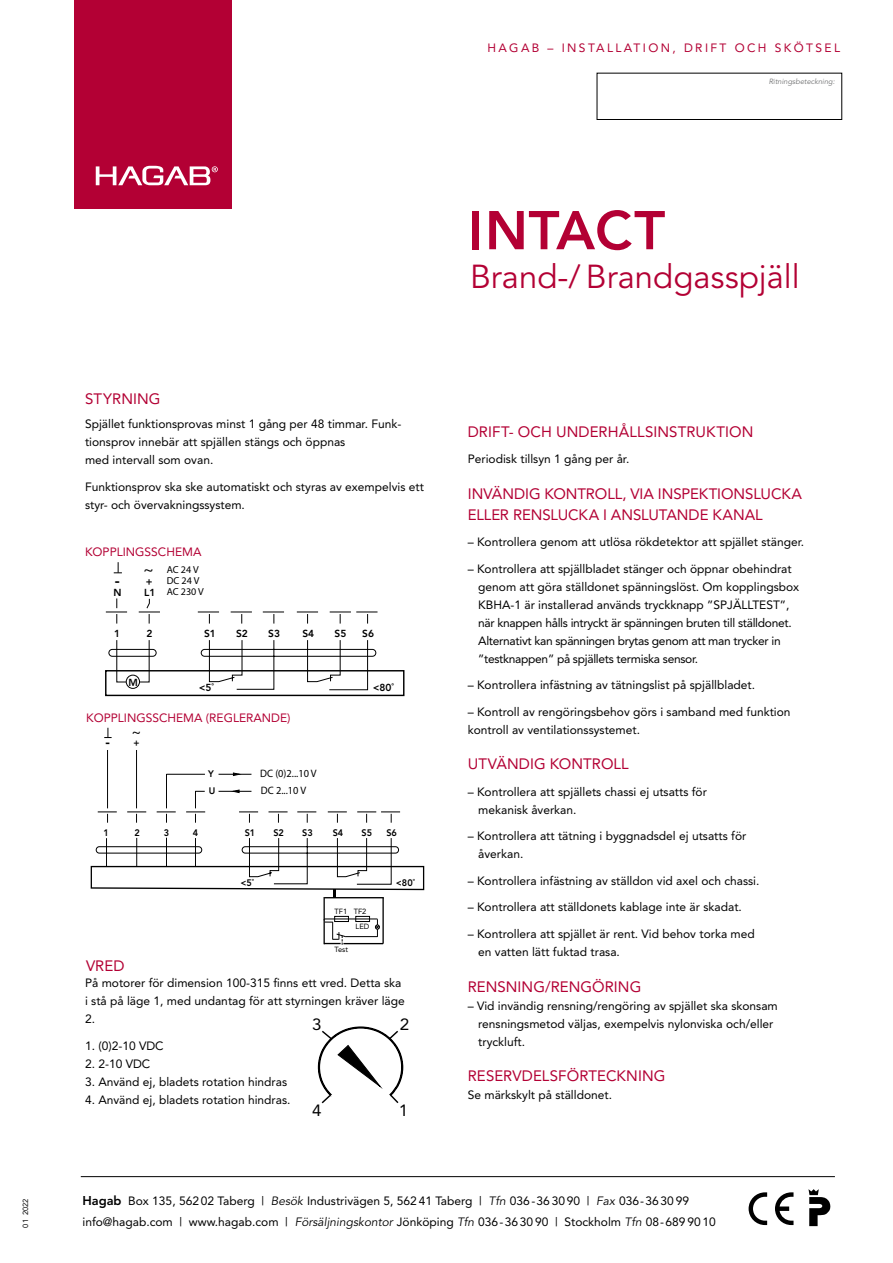
<style>
.page{position:relative;width:893px;height:1263px;background:#fff}
.page>*{position:absolute;margin:0;border:0;box-sizing:border-box;transform-origin:0 0}
.t1{font:800 54px "Avenir LT Std";letter-spacing:.01em;color:#b30034}
.t2{font:33px "Avenir LT Std";color:#b30034}
.t3{font:16.2px "Avenir LT Std";color:#000;scale:1.05 1}
.t4{font:800 15.9px "Avenir LT Std";color:#000}
.t5{font:15px/21px "Avenir LT Std";letter-spacing:.005em;color:#b30034}
.t6{font:800 14.85px "Avenir LT Std";color:#000;scale:.96 1}
.t7{font:14.85px "Myriad Pro";color:#000;scale:.96 1}
.t8{font:12px/18px "Avenir LT Std";color:#000}
.t9{font:12px "Avenir LT Std";color:#b30034}
.t10{font:12px "Avenir LT Std";letter-spacing:.2em;color:#b30034}
.t11{font:10.8px/17.1px "Myriad Pro";color:#000;scale:.96 1}
.t12{font:800 10.2px "Avenir LT Std";color:#000}
.t13{font:10.2px/11.1px "Myriad Pro";color:#000}
.t14{font:800 9.45px "Avenir LT Std";color:#000;scale:.96 1}
.t15{font:7.5px/15.1px "Avenir LT Std";color:#000}
.t16{font:italic 7.5px "Avenir LT Std";color:#707172}
.s1{font-size:15.9px}
.s2{font-size:10.2px}
.s3{font-size:9.45px}
.s4{font-weight:800;font-size:12.75px}
.s5{font-style:italic}
</style>
<div class="page">
<div style="left:74px;top:0;width:158px;height:209px;background:#b30034"></div>
<svg style="left:96px;top:166px;width:122px;height:19px"></svg>
<svg style="left:808px;top:1189px;width:22px;height:37px"></svg>
<svg style="left:749px;top:1192px;width:18px;height:33px"></svg>
<svg style="left:775px;top:1192px;width:18px;height:33px"></svg>
<hr style="left:81px;top:1176px;width:754px;height:1px;background:#000">
<div style="left:105px;top:670px;width:299px;height:26px;border:1px solid #000"></div>
<svg style="left:105px;top:598px;width:272px;height:92px"></svg>
<svg style="left:114px;top:562px;width:8px;height:11px"></svg>
<hr style="left:166px;top:774px;width:39px;height:1px;background:#000">
<hr style="left:166px;top:774px;width:1px;height:34px;background:#000">
<hr style="left:107px;top:750px;width:1px;height:58px;background:#000">
<hr style="left:136px;top:750px;width:1px;height:58px;background:#000">
<hr style="left:219px;top:774px;width:32px;height:1px;background:#000">
<svg style="left:233px;top:772px;width:8px;height:4px"></svg>
<svg style="left:90px;top:789px;width:335px;height:108px"></svg>
<div style="left:334px;top:916px;width:15px;height:6px;border:1px solid #000"></div>
<div style="left:356px;top:916px;width:14px;height:6px;border:1px solid #000"></div>
<hr style="left:324px;top:919px;width:53px;height:1px;background:#000">
<hr style="left:345px;top:936px;width:32px;height:1px;background:#000">
<hr style="left:324px;top:897px;width:60px;height:1px;background:#000">
<hr style="left:382px;top:898px;width:2px;height:46px;background:#000">
<hr style="left:343px;top:943px;width:40px;height:1px;background:#000">
<hr style="left:323px;top:919px;width:2px;height:25px;background:#000">
<hr style="left:323px;top:897px;width:2px;height:23px;background:#000">
<svg style="left:324px;top:922px;width:22px;height:22px"></svg>
<svg style="left:375px;top:919px;width:5px;height:18px"></svg>
<svg style="left:104px;top:728px;width:8px;height:10px"></svg>
<svg style="left:317px;top:1026px;width:87px;height:78px"></svg>
<div style="left:597px;top:73px;width:245px;height:47px;border:1px solid #000"></div>
<p class="t15" style="left:18px;top:1227px;width:31px;rotate:-90deg">01 2022</p>
<p class="t10" style="left:487px;top:40px;width:354px">HAGAB – INSTALLATION, DRIFT OCH SKÖTSEL</p>
<p class="t16" style="left:769px;top:77px;width:68px">Ritningsbeteckning:</p>
<p class="t5" style="left:85px;top:388px;width:77px">STYRNING</p>
<p class="t8" style="left:85px;top:415px;width:318px">Spjället funktionsprovas minst 1 gång per 48 timmar. Funk&shy;tionsprov innebär att spjällen stängs och öppnas<br>med intervall som ovan.</p>
<p class="t8" style="left:85px;top:477px;width:340px">Funktionsprov ska ske automatiskt och styras av exempelvis ett styr- och övervakningssystem.</p>
<p class="t9" style="left:85px;top:545px;width:118px">KOPPLINGSSCHEMA</p>
<p class="t13" style="left:167px;top:564px;width:39px;text-indent:-23px"><span class="s1">~</span> AC 24 V<br>DC 24 V<br>AC 230 V</p>
<h3 class="t4" style="left:115px;top:571px;width:39px">- <span class="s2">+</span></h3>
<p class="t12" style="left:113px;top:586px;width:10px">N</p>
<p class="t12" style="left:144px;top:586px;width:13px">L1</p>
<p class="t12" style="left:114px;top:628px;width:8px">1</p>
<p class="t12" style="left:146px;top:628px;width:8px">2</p>
<p class="t12" style="left:204px;top:628px;width:13px">S1</p>
<p class="t12" style="left:236px;top:628px;width:13px">S2</p>
<p class="t12" style="left:268px;top:628px;width:13px">S3</p>
<p class="t12" style="left:302px;top:628px;width:13px">S4</p>
<p class="t12" style="left:335px;top:628px;width:13px">S5</p>
<p class="t12" style="left:362px;top:628px;width:13px">S6</p>
<p class="t12" style="left:129px;top:676px;width:11px">M</p>
<p class="t12" style="left:199px;top:682px;width:17px">&lt;5˚</p>
<p class="t12" style="left:373px;top:682px;width:23px">&lt;80˚</p>
<p class="t9" style="left:86px;top:710px;width:206px">KOPPLINGSSCHEMA (REGLERANDE)</p>
<p class="t7" style="left:132px;top:723px;width:10px">~</p>
<p class="t6" style="left:105px;top:733px;width:37px">- <span class="s3">+</span></p>
<p class="t14" style="left:208px;top:768px;width:7px">Y</p>
<p class="t14" style="left:209px;top:785px;width:8px">U</p>
<p class="t11" style="left:260px;top:765px;width:60px">DC (0)2...10 V<br>DC 2...10 V</p>
<p class="t14" style="left:104px;top:827px;width:7px">1</p>
<p class="t14" style="left:134px;top:827px;width:7px">2</p>
<p class="t14" style="left:245px;top:827px;width:13px">S1</p>
<p class="t14" style="left:273px;top:827px;width:13px">S2</p>
<p class="t14" style="left:164px;top:827px;width:7px">3</p>
<p class="t14" style="left:193px;top:827px;width:7px">4</p>
<p class="t14" style="left:302px;top:827px;width:13px">S3</p>
<p class="t14" style="left:333px;top:827px;width:13px">S4</p>
<p class="t14" style="left:362px;top:827px;width:13px">S5</p>
<p class="t14" style="left:386px;top:827px;width:13px">S6</p>
<p class="t14" style="left:240px;top:877px;width:16px">&lt;5˚</p>
<p class="t14" style="left:396px;top:877px;width:21px">&lt;80˚</p>
<p class="t5" style="left:86px;top:956px;width:40px">VRED</p>
<p class="t15" style="left:356px;top:904px;width:15px;text-indent:-21px">TF1 TF2<br>LED</p>
<p class="t15" style="left:335px;top:942px;width:15px">Test</p>
<p class="t8" style="left:85px;top:974px;width:321px">På motorer för dimension 100-315 finns ett vred. Detta ska i stå på läge 1, med undantag för att styrningen kräver läge<br>2.</p>
<p class="t8" style="left:85px;top:1037px;width:80px">1. (0)2-10 VDC</p>
<p class="t8" style="left:85px;top:1055px;width:67px">2. 2-10 VDC</p>
<p class="t8" style="left:85px;top:1073px;width:204px">3. Använd ej, bladets rotation hindras</p>
<p class="t8" style="left:85px;top:1091px;width:207px">4. Använd ej, bladets rotation hindras.</p>
<h3 class="t3" style="left:312px;top:1015px;width:10px">3</h3>
<h3 class="t3" style="left:400px;top:1015px;width:10px">2</h3>
<h3 class="t3" style="left:312px;top:1100px;width:10px">4</h3>
<h3 class="t3" style="left:399px;top:1100px;width:10px">1</h3>
<h1 class="t1" style="left:468px;top:199px;width:198px">INTACT</h1>
<h2 class="t2" style="left:470px;top:258px;width:331px">Brand-/ Brandgasspjäll</h2>
<p class="t5" style="left:468px;top:421px;width:287px">DRIFT- OCH UNDERHÅLLSINSTRUKTION</p>
<p class="t8" style="left:468px;top:450px;width:163px">Periodisk tillsyn 1 gång per år.</p>
<p class="t5" style="left:468px;top:483px;width:336px">INVÄNDIG KONTROLL, VIA INSPEKTIONSLUCKA<br>ELLER RENSLUCKA I ANSLUTANDE KANAL</p>
<p class="t8" style="left:468px;top:533px;width:338px">– Kontrollera genom att utlösa rökdetektor att spjället stänger.</p>
<p class="t8" style="left:478px;top:560px;width:323px;text-indent:-10px">– Kontrollera att spjällbladet stänger och öppnar obehindrat genom att göra ställdonet spänningslöst. Om kopplingsbox KBHA-1 är installerad används tryckknapp ”SPJÄLLTEST”, när knappen hålls intryckt är spänningen bruten till ställdonet.<br>Alternativt kan spänningen brytas genom att man trycker in ”testknappen” på spjällets termiska sensor.</p>
<p class="t8" style="left:468px;top:676px;width:289px">– Kontrollera infästning av tätningslist på spjällbladet.</p>
<p class="t8" style="left:468px;top:703px;width:324px">– Kontroll av rengöringsbehov görs i samband med funktion kontroll av ventilationssystemet.</p>
<p class="t5" style="left:468px;top:754px;width:163px">UTVÄNDIG KONTROLL</p>
<p class="t8" style="left:478px;top:783px;width:230px;text-indent:-10px">– Kontrollera att spjällets chassi ej utsatts för mekanisk åverkan.</p>
<p class="t8" style="left:478px;top:827px;width:270px;text-indent:-10px">– Kontrollera att tätning i byggnadsdel ej utsatts för åverkan.</p>
<p class="t8" style="left:468px;top:872px;width:293px">– Kontrollera infästning av ställdon vid axel och chassi.</p>
<p class="t8" style="left:468px;top:898px;width:276px">– Kontrollera att ställdonets kablage inte är skadat.</p>
<p class="t8" style="left:478px;top:925px;width:278px;text-indent:-10px">– Kontrollera att spjället är rent. Vid behov torka med en vatten lätt fuktad trasa.</p>
<p class="t5" style="left:468px;top:976px;width:175px">RENSNING/RENGÖRING</p>
<p class="t8" style="left:478px;top:996px;width:301px;text-indent:-10px">– Vid invändig rensning/rengöring av spjället ska skonsam rensningsmetod väljas, exempelvis nylonviska och/eller tryckluft.</p>
<p class="t5" style="left:468px;top:1065px;width:199px">RESERVDELSFÖRTECKNING</p>
<p class="t8" style="left:468px;top:1086px;width:146px">Se märkskylt på ställdonet.</p>
<p class="t8" style="left:82px;top:1191px;width:635px;line-height:20.5px"><span class="s4">Hagab</span> Box 135, 562 02 Taberg <sup>|</sup> <span class="s5">Besök</span> Industrivägen 5, 562 41 Taberg <sup>|</sup> <span class="s5">Tfn</span> 036 -36 30 90 <sup>|</sup> <span class="s5">Fax</span> 036-36 30 99 info@hagab.com <sup>|</sup> www.hagab.com <sup>|</sup> <span class="s5">Försäljningskontor</span> Jönköping <span class="s5">Tfn</span> 036-36 30 90 <sup>|</sup> Stockholm <span class="s5">Tfn</span> 08-689 90 10</p>
</div>
